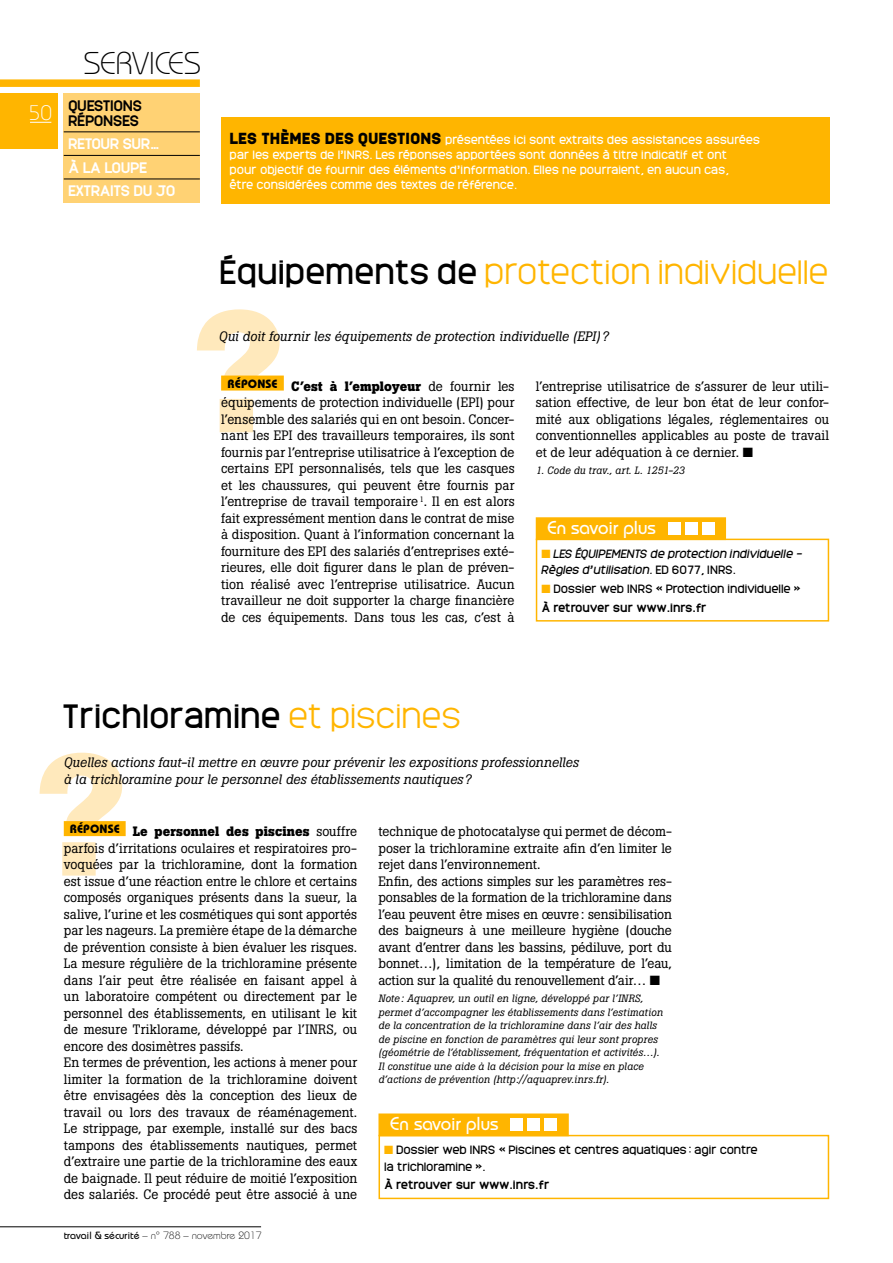
<style>
.page{position:relative;width:893px;height:1263px;background:#fff}
.page>*{position:absolute;margin:0;border:0;box-sizing:border-box;transform-origin:0 0}
.t1{font:700 171.15px "Boton";color:#ffe9bc}
.t2{font:300 31.5px "Monark";letter-spacing:-.01em;color:#ffb500}
.t3{font:31.5px "Monark";letter-spacing:-.005em;color:#000}
.t4{font:300 31.5px "Bauhaus";letter-spacing:-.015em;color:#000}
.t5{font:300 21px "Bauhaus";color:#fff}
.t6{font:500 18.75px "Bauhaus";color:#fff}
.t7{font:700 14.25px/23.5px "Monark";letter-spacing:-.05em;color:#fff}
.t8{font:700 14.25px/15px "Monark";letter-spacing:-.035em;color:#000}
.t9{font:13.5px/16.5px "Boton";color:#000}
.t10{font:italic 13.5px/16.5px "Boton";letter-spacing:.01em;color:#000}
.t11{font:11.25px/15px "Monark";letter-spacing:-.02em;color:#fff}
.t12{font:11.25px/18.6px "Monark";letter-spacing:-.025em;color:#000}
.t13{font:italic 11.25px/16.5px "Monark";letter-spacing:-.025em;color:#000}
.t14{font:700 11.25px "Monark";letter-spacing:-.035em;color:#000}
.t15{font:italic 10.5px/13.5px "Boton";letter-spacing:.015em;color:#000}
.t16{font:300 10.5px "Bauhaus";color:#000}
.s1{font-weight:900;font-size:15px;color:#000}
.s2{font-weight:400;color:#000}
.s3{font-weight:700}
.s4{color:#ffb500}
.s5{font-style:normal}
.s6{font-weight:300;color:#ffb500}
.s7{font-weight:500}
</style>
<div class="page">
<div style="left:0;top:93px;width:57px;height:56px;background:#ffb500"></div>
<div style="left:0;top:79px;width:200px;height:8px;background:#ffb500"></div>
<svg style="left:30px;top:122px;width:21px;height:1px"></svg>
<div style="left:221px;top:117px;width:608px;height:86px;background:#ffb500"></div>
<div style="left:221px;top:376px;width:63px;height:15px;background:#ffb500"></div>
<div style="left:64px;top:821px;width:62px;height:15px;background:#ffb500"></div>
<hr style="left:0;top:1226px;width:261px;height:1px;background:#000">
<div style="left:64px;top:93px;width:136px;height:110px;background:#ffd274"></div>
<hr style="left:64px;top:132px;width:136px;height:1px;background:#000">
<hr style="left:64px;top:155px;width:136px;height:1px;background:#000">
<hr style="left:64px;top:179px;width:136px;height:1px;background:#000">
<div style="left:536px;top:539px;width:293px;height:83px;border:2px solid #ffb500"></div>
<div style="left:536px;top:517px;width:190px;height:23px;background:#ffb500;border:2px solid #ffb500"></div>
<div style="left:668px;top:522px;width:13px;height:13px;background:#fff"></div>
<div style="left:685px;top:522px;width:12px;height:13px;background:#fff"></div>
<div style="left:702px;top:522px;width:12px;height:13px;background:#fff"></div>
<div style="left:378px;top:1135px;width:451px;height:64px;border:2px solid #ffb500"></div>
<div style="left:378px;top:1113px;width:191px;height:23px;background:#ffb500;border:2px solid #ffb500"></div>
<div style="left:511px;top:1118px;width:12px;height:13px;background:#fff"></div>
<div style="left:527px;top:1118px;width:13px;height:13px;background:#fff"></div>
<div style="left:544px;top:1118px;width:13px;height:13px;background:#fff"></div>
<h3 class="t5" style="left:29px;top:100px;width:25px">50</h3>
<h2 class="t4" style="left:84px;top:45px;width:119px">SERVICES</h2>
<p class="t8" style="left:68px;top:98px;width:76px">QUESTIONS<br>RÉPONSES</p>
<p class="t7" style="left:68px;top:132px;width:109px">RETOUR SUR…<br>À LA LOUPE<br>EXTRAITS DU JO</p>
<p class="t11" style="left:230px;top:132px;width:532px"><span class="s1">LES THÈMES DES QUESTIONS</span> présentées ici sont extraits des assistances assurées par les experts de l’INRS. Les réponses apportées sont données à titre indicatif et ont<br>pour objectif de fournir des éléments d’information. Elles ne pourraient, en aucun cas,<br>être considérées comme des textes de référence.</p>
<h2 class="t2" style="left:219px;top:251px;width:611px"><span class="s2">Équipements de</span> protection individuelle</h2>
<h1 class="t1" style="left:198px;top:271px;width:87px">?</h1>
<p class="t10" style="left:219px;top:328px;width:391px">Qui doit fournir les équipements de protection individuelle (EPI) ?</p>
<p class="t9" style="left:221px;top:378px;width:295px;text-align:center"><sup>RÉPONSE</sup> <span class="s3">C’est à l’employeur</span> de fournir les équipements de protection individuelle (EPI) pour l’ensemble des salariés qui en ont besoin. Concer&shy;nant les EPI des travailleurs temporaires, ils sont fournis par l’entreprise utilisatrice à l’exception de certains EPI personnalisés, tels que les casques et les chaussures, qui peuvent être fournis par l’entreprise de travail temporaire <sup>1</sup>. Il en est alors fait expressément mention dans le contrat de mise à disposition. Quant à l’information concernant la fourniture des EPI des salariés d’entreprises exté&shy;rieures, elle doit figurer dans le plan de préven&shy;tion réalisé avec l’entreprise utilisatrice. Aucun travailleur ne doit supporter la charge financière de ces équipements. Dans tous les cas, c’est à</p>
<p class="t9" style="left:536px;top:378px;width:295px;text-align:justify">l’entreprise utilisatrice de s’assurer de leur utili&shy;sation effective, de leur bon état de leur confor&shy;mité aux obligations légales, réglementaires ou conventionnelles applicables au poste de travail et de leur adéquation à ce dernier. ■</p>
<p class="t15" style="left:536px;top:464px;width:151px">1. Code du trav., art. L. 1251-23</p>
<h3 class="t6" style="left:547px;top:516px;width:110px">En savoir plus</h3>
<p class="t13" style="left:541px;top:545px;width:262px"><span class="s4">■</span> LES ÉQUIPEMENTS de protection individuelle –<br>Règles d’utilisation. <span class="s5">ED 6077, INRS.</span></p>
<p class="t12" style="left:541px;top:579px;width:261px"><span class="s4">■</span> Dossier web INRS « Protection individuelle »<br><span class="s3">À retrouver sur www.inrs.fr</span></p>
<h2 class="t3" style="left:62px;top:694px;width:401px">Trichloramine <span class="s6">et piscines</span></h2>
<h1 class="t1" style="left:40px;top:714px;width:87px">?</h1>
<p class="t10" style="left:64px;top:755px;width:517px">Quelles actions faut-il mettre en œuvre pour prévenir les expositions professionnelles à la trichloramine pour le personnel des établissements nautiques ?</p>
<p class="t9" style="left:64px;top:823px;width:295px;text-indent:6px"><sup>RÉPONSE</sup> <span class="s3">Le personnel des piscines</span> souffre parfois d’irritations oculaires et respiratoires pro&shy;voquées par la trichloramine, dont la formation est issue d’une réaction entre le chlore et certains composés organiques présents dans la sueur, la salive, l’urine et les cosmétiques qui sont apportés par les nageurs. La première étape de la démarche de prévention consiste à bien évaluer les risques.<br>La mesure régulière de la trichloramine présente dans l’air peut être réalisée en faisant appel à un laboratoire compétent ou directement par le personnel des établissements, en utilisant le kit de mesure Triklorame, développé par l’INRS, ou encore des dosimètres passifs.<br>En termes de prévention, les actions à mener pour limiter la formation de la trichloramine doivent être envisagées dès la conception des lieux de travail ou lors des travaux de réaménagement.<br>Le strippage, par exemple, installé sur des bacs tampons des établissements nautiques, permet d’extraire une partie de la trichloramine des eaux de baignade. Il peut réduire de moitié l’exposition des salariés. Ce procédé peut être associé à une</p>
<p class="t9" style="left:378px;top:823px;width:295px">technique de photocatalyse qui permet de décom&shy;poser la trichloramine extraite afin d’en limiter le rejet dans l’environnement.<br>Enfin, des actions simples sur les paramètres res&shy;ponsables de la formation de la trichloramine dans l’eau peuvent être mises en œuvre: sensibilisation des baigneurs à une meilleure hygiène (douche avant d’entrer dans les bassins, pédiluve, port du bonnet…), limitation de la température de l’eau, action sur la qualité du renouvellement d’air… ■</p>
<p class="t15" style="left:378px;top:992px;width:286px">Note: Aquaprev, un outil en ligne, développé par l’INRS, permet d’accompagner les établissements dans l’estimation de la concentration de la trichloramine dans l’air des halls de piscine en fonction de paramètres qui leur sont propres (géométrie de l’établissement, fréquentation et activités…).<br>Il constitue une aide à la décision pour la mise en place d’actions de prévention (http://aquaprev.inrs.fr).</p>
<h3 class="t6" style="left:390px;top:1112px;width:110px">En savoir plus</h3>
<p class="t12" style="left:384px;top:1141px;width:375px;line-height:16.5px"><span class="s4">■</span> Dossier web INRS « Piscines et centres aquatiques : agir contre la trichloramine ».</p>
<p class="t14" style="left:384px;top:1177px;width:167px">À retrouver sur www.inrs.fr</p>
<p class="t16" style="left:64px;top:1229px;width:199px"><span class="s7">travail &amp; sécurité</span> – n° 788 – novembre 2017</p>
</div>
